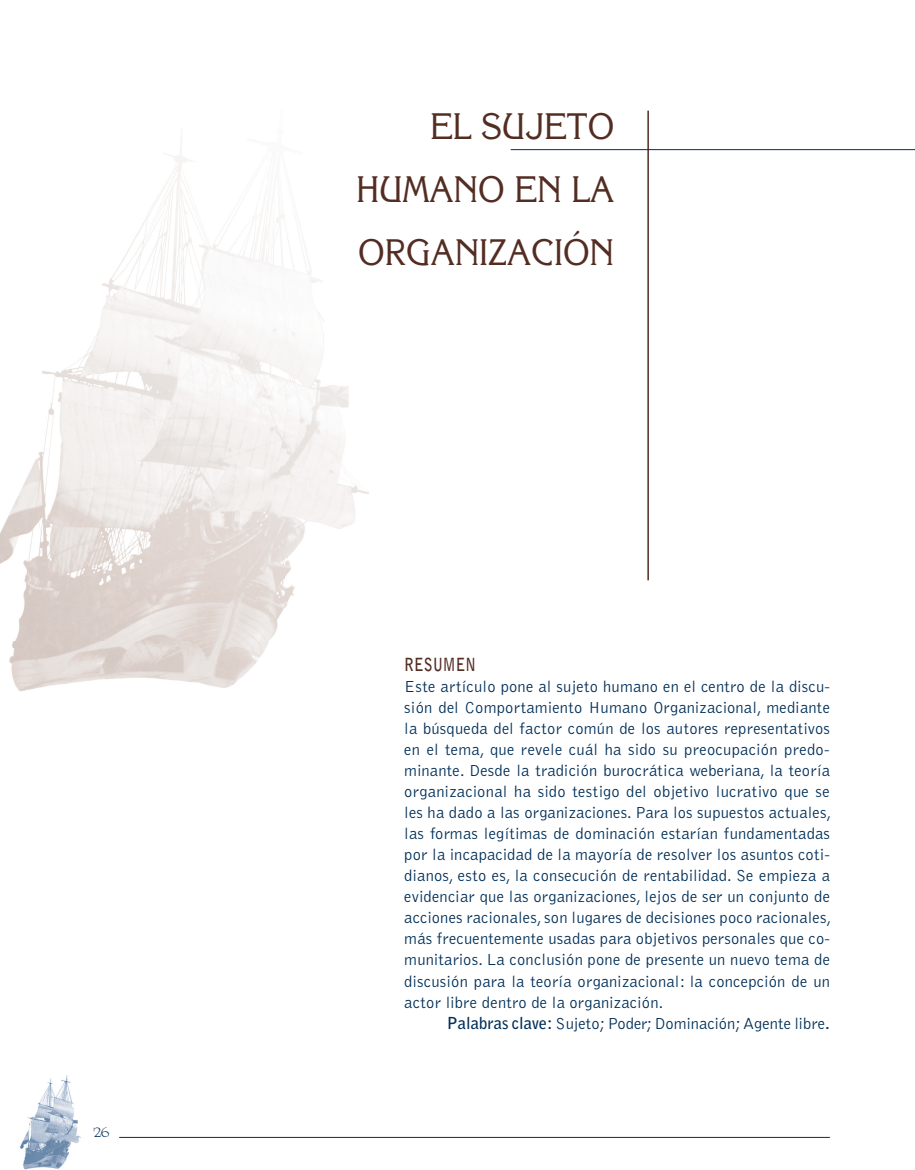
<style>
.page{position:relative;width:915px;height:1170px;background:#fff}
.page>*{position:absolute;margin:0;border:0;box-sizing:border-box;transform-origin:0 0}
.t1{font:36px/63px "Korinna";color:#532c22;text-align:justify;scale:.9 1}
.t2{font:700 18px "Bell Gothic";letter-spacing:.01em;color:#532c22;scale:.8 1}
.t3{font:300 16.5px/21px "Bell Gothic";letter-spacing:.01em;color:#002f58;text-align:justify}
.t4{font:15px "University Roman";color:#002f58;scale:1.3 1}
.s1{font-weight:700}
</style>
<div class="page">
<img style="left:20px;top:1075px;width:61px;height:94px">
<hr style="left:119px;top:1136px;width:710px;height:1px;background:#002f58">
<img style="left:0;top:138px;width:369px;height:554px">
<hr style="left:647px;top:111px;width:1px;height:469px;background:#532c22">
<hr style="left:510px;top:149px;width:404px;height:1px;background:#002f58">
<p class="t4" style="left:94px;top:1123px;width:14px">26</p>
<h1 class="t1" style="left:356px;top:95px;width:288px;text-indent:74px">EL SUJETO HUMANO EN LA ORGANIZACIÓN</h1>
<p class="t2" style="left:404px;top:653px;width:91px">RESUMEN</p>
<p class="t3" style="left:404px;top:676px;width:428px">Este artículo pone al sujeto humano en el centro de la discu&shy;sión del Comportamiento Humano Organizacional, mediante la búsqueda del factor común de los autores representativos en el tema, que revele cuál ha sido su preocupación predo&shy;minante. Desde la tradición burocrática weberiana, la teoría organizacional ha sido testigo del objetivo lucrativo que se les ha dado a las organizaciones. Para los supuestos actuales, las formas legítimas de dominación estarían fundamentadas por la incapacidad de la mayoría de resolver los asuntos coti&shy;dianos, esto es, la consecución de rentabilidad. Se empieza a evidenciar que las organizaciones, lejos de ser un conjunto de acciones racionales, son lugares de decisiones poco racionales, más frecuentemente usadas para objetivos personales que co&shy;munitarios. La conclusión pone de presente un nuevo tema de discusión para la teoría organizacional: la concepción de un actor libre dentro de la organización.</p>
<p class="t3" style="left:446px;top:1012px;width:384px"><span class="s1">Palabras clave:</span> Sujeto; Poder; Dominación; Agente libre<span class="s1">.</span></p>
</div>
